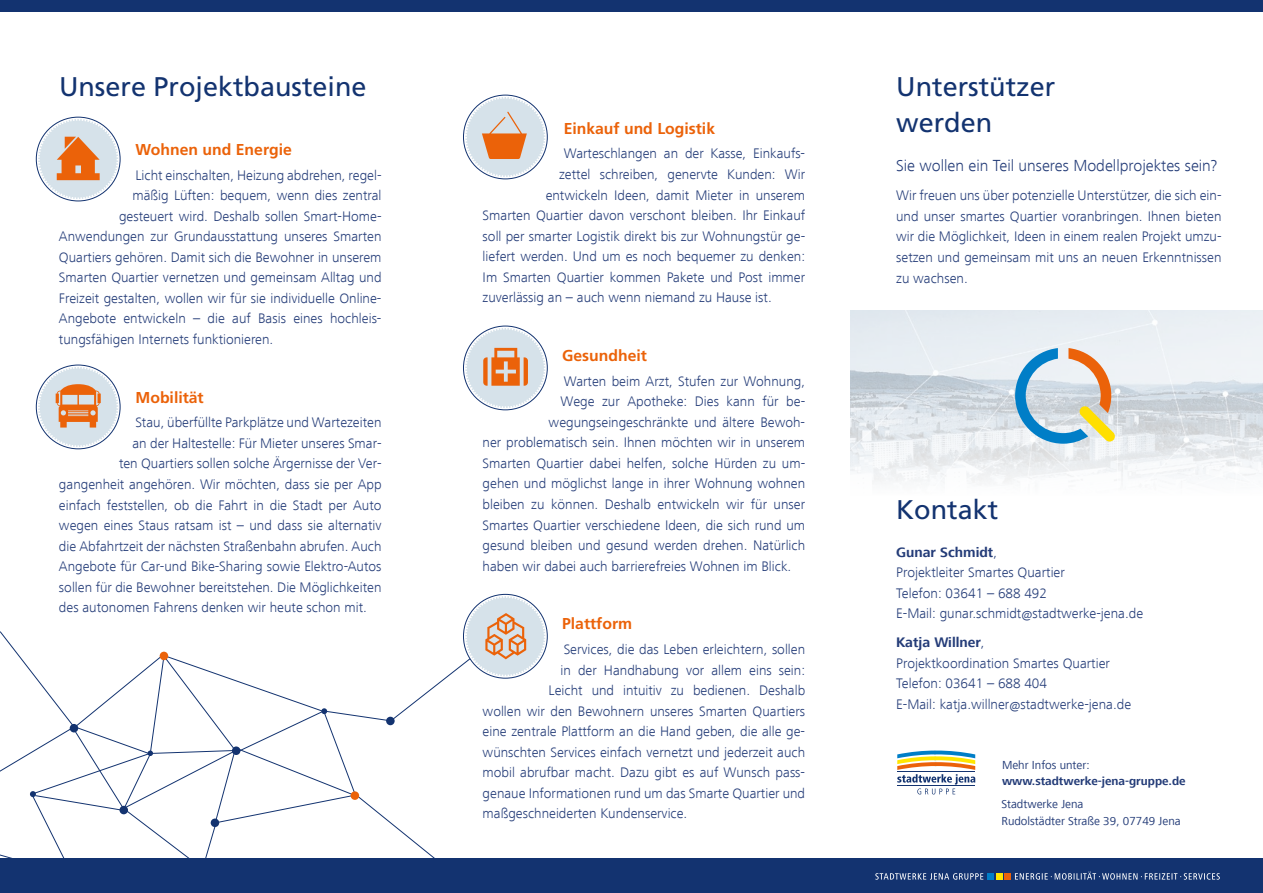
<style>
.page{position:relative;width:1263px;height:893px;background:#fff}
.page>*{position:absolute;margin:0;border:0;box-sizing:border-box;transform-origin:0 0}
.t1{font:27px/36px "Frutiger LT Std";color:#133370}
.t2{font:300 16.5px "Frutiger Next LT";color:#243c78}
.t3{font:700 15.75px "Frutiger LT Std";color:#eb6209}
.t4{font:300 14.25px/20.5px "Frutiger Next LT";color:#243c78}
.t5{font:12px/16.5px "Frutiger Next LT";color:#243c78}
.t6{font:700 12px "Frutiger Next LT";color:#243c78}
.s1{font-weight:700}
</style>
<div class="page">
<div style="left:0;top:859px;width:1263px;height:34px;background:#133370"></div>
<svg style="left:875px;top:872px;width:345px;height:8px"></svg>
<div style="left:987px;top:873px;width:7px;height:7px;background:#007ec7"></div>
<div style="left:996px;top:873px;width:6px;height:7px;background:#ffe600"></div>
<div style="left:1004px;top:873px;width:7px;height:7px;background:#eb6209"></div>
<div style="left:0;top:0;width:1263px;height:12px;background:#133370"></div>
<svg style="left:37px;top:118px;width:83px;height:82px"></svg>
<svg style="left:464px;top:96px;width:83px;height:82px"></svg>
<svg style="left:37px;top:365px;width:83px;height:83px"></svg>
<svg style="left:464px;top:326px;width:83px;height:83px"></svg>
<svg style="left:0;top:595px;width:547px;height:264px"></svg>
<img style="left:850px;top:310px;width:413px;height:174px">
<svg style="left:897px;top:750px;width:78px;height:44px"></svg>
<svg style="left:1015px;top:348px;width:100px;height:96px"></svg>
<h1 class="t1" style="left:59px;top:68px;width:309px">Unsere Projektbausteine</h1>
<p class="t3" style="left:135px;top:140px;width:158px">Wohnen und Energie</p>
<p class="t4" style="left:135px;top:165px;width:247px">Licht einschalten, Heizung abdrehen, regel-</p>
<p class="t4" style="left:132px;top:185px;width:251px">mäßig Lüften: bequem, wenn dies zentral</p>
<p class="t4" style="left:119px;top:206px;width:264px">gesteuert wird. Deshalb sollen Smart-Home-</p>
<p class="t4" style="left:59px;top:226px;width:324px">Anwendungen zur Grundausstattung unseres Smarten</p>
<p class="t4" style="left:59px;top:247px;width:324px">Quartiers gehören. Damit sich die Bewohner in unserem</p>
<p class="t4" style="left:59px;top:267px;width:324px">Smarten Quartier vernetzen und gemeinsam Alltag und</p>
<p class="t4" style="left:59px;top:288px;width:324px">Freizeit gestalten, wollen wir für sie individuelle Online-</p>
<p class="t4" style="left:59px;top:308px;width:324px">Angebote entwickeln – die auf Basis eines hochleis-</p>
<p class="t4" style="left:59px;top:329px;width:216px">tungsfähigen Internets funktionieren.</p>
<p class="t3" style="left:135px;top:388px;width:70px">Mobilität</p>
<p class="t4" style="left:135px;top:412px;width:247px">Stau, überfüllte Parkplätze und Wartezeiten</p>
<p class="t4" style="left:132px;top:433px;width:251px">an der Haltestelle: Für Mieter unseres Smar-</p>
<p class="t4" style="left:119px;top:453px;width:264px">ten Quartiers sollen solche Ärgernisse der Ver-</p>
<p class="t4" style="left:59px;top:474px;width:324px">gangenheit angehören. Wir möchten, dass sie per App</p>
<p class="t4" style="left:59px;top:495px;width:324px">einfach feststellen, ob die Fahrt in die Stadt per Auto</p>
<p class="t4" style="left:59px;top:515px;width:324px">wegen eines Staus ratsam ist – und dass sie alternativ</p>
<p class="t4" style="left:59px;top:536px;width:324px">die Abfahrtzeit der nächsten Straßenbahn abrufen. Auch</p>
<p class="t4" style="left:59px;top:556px;width:324px">Angebote für Car-und Bike-Sharing sowie Elektro-Autos</p>
<p class="t4" style="left:59px;top:577px;width:324px">sollen für die Bewohner bereitstehen. Die Möglichkeiten</p>
<p class="t4" style="left:59px;top:597px;width:310px">des autonomen Fahrens denken wir heute schon mit.</p>
<p class="t3" style="left:564px;top:119px;width:153px">Einkauf und Logistik</p>
<p class="t4" style="left:564px;top:143px;width:243px">Warteschlangen an der Kasse, Einkaufs-</p>
<p class="t4" style="left:559px;top:164px;width:247px">zettel schreiben, genervte Kunden: Wir</p>
<p class="t4" style="left:546px;top:185px;width:261px">entwickeln Ideen, damit Mieter in unserem</p>
<p class="t4" style="left:483px;top:205px;width:324px">Smarten Quartier davon verschont bleiben. Ihr Einkauf</p>
<p class="t4" style="left:483px;top:226px;width:324px">soll per smarter Logistik direkt bis zur Wohnungstür ge-</p>
<p class="t4" style="left:483px;top:246px;width:324px">liefert werden. Und um es noch bequemer zu denken:</p>
<p class="t4" style="left:483px;top:267px;width:324px">Im Smarten Quartier kommen Pakete und Post immer</p>
<p class="t4" style="left:483px;top:287px;width:291px">zuverlässig an – auch wenn niemand zu Hause ist.</p>
<h1 class="t1" style="left:896px;top:68px;width:161px">Unterstützer werden</h1>
<p class="t2" style="left:896px;top:157px;width:323px">Sie wollen ein Teil unseres Modellprojektes sein?</p>
<p class="t4" style="left:896px;top:185px;width:327px;text-align:justify">Wir freuen uns über potenzielle Unterstützer, die sich ein&shy;und unser smartes Quartier voranbringen. Ihnen bieten wir die Möglichkeit, Ideen in einem realen Projekt umzu&shy;setzen und gemeinsam mit uns an neuen Erkenntnissen zu wachsen.</p>
<p class="t3" style="left:562px;top:346px;width:86px">Gesundheit</p>
<p class="t4" style="left:564px;top:371px;width:243px">Warten beim Arzt, Stufen zur Wohnung,</p>
<p class="t4" style="left:561px;top:391px;width:246px">Wege zur Apotheke: Dies kann für be-</p>
<p class="t4" style="left:549px;top:412px;width:258px">wegungseingeschränkte und ältere Bewoh-</p>
<p class="t4" style="left:483px;top:432px;width:324px">ner problematisch sein. Ihnen möchten wir in unserem</p>
<p class="t4" style="left:483px;top:453px;width:324px">Smarten Quartier dabei helfen, solche Hürden zu um-</p>
<p class="t4" style="left:483px;top:473px;width:324px">gehen und möglichst lange in ihrer Wohnung wohnen</p>
<p class="t4" style="left:483px;top:494px;width:324px">bleiben zu können. Deshalb entwickeln wir für unser</p>
<p class="t4" style="left:483px;top:515px;width:324px">Smartes Quartier verschiedene Ideen, die sich rund um</p>
<p class="t4" style="left:483px;top:535px;width:324px">gesund bleiben und gesund werden drehen. Natürlich</p>
<p class="t4" style="left:483px;top:556px;width:310px">haben wir dabei auch barrierefreies Wohnen im Blick.</p>
<h1 class="t1" style="left:896px;top:492px;width:104px">Kontakt</h1>
<p class="t4" style="left:896px;top:542px;width:248px"><span class="s1">Gunar Schmidt</span>,<br>Projektleiter Smartes Quartier<br>Telefon: 03641 – 688 492<br>E-Mail: gunar.schmidt@stadtwerke-jena.de</p>
<p class="t4" style="left:896px;top:632px;width:236px"><span class="s1">Katja Willner</span>,<br>Projektkoordination Smartes Quartier<br>Telefon: 03641 – 688 404<br>E-Mail: katja.willner@stadtwerke-jena.de</p>
<p class="t3" style="left:562px;top:614px;width:72px">Plattform</p>
<p class="t4" style="left:564px;top:639px;width:243px">Services, die das Leben erleichtern, sollen</p>
<p class="t4" style="left:561px;top:660px;width:246px">in der Handhabung vor allem eins sein:</p>
<p class="t4" style="left:549px;top:680px;width:258px">Leicht und intuitiv zu bedienen. Deshalb</p>
<p class="t4" style="left:483px;top:701px;width:324px">wollen wir den Bewohnern unseres Smarten Quartiers</p>
<p class="t4" style="left:483px;top:721px;width:324px">eine zentrale Plattform an die Hand geben, die alle ge-</p>
<p class="t4" style="left:483px;top:742px;width:324px">wünschten Services einfach vernetzt und jederzeit auch</p>
<p class="t4" style="left:483px;top:762px;width:324px">mobil abrufbar macht. Dazu gibt es auf Wunsch pass-</p>
<p class="t4" style="left:483px;top:783px;width:324px">genaue Informationen rund um das Smarte Quartier und</p>
<p class="t4" style="left:483px;top:803px;width:206px">maßgeschneiderten Kundenservice.</p>
<p class="t5" style="left:1001px;top:796px;width:181px">Stadtwerke Jena<br>Rudolstädter Straße 39, 07749 Jena</p>
<p class="t5" style="left:1002px;top:756px;width:89px">Mehr Infos unter:</p>
<p class="t6" style="left:1002px;top:774px;width:185px">www.stadtwerke-jena-gruppe.de</p>
</div>
